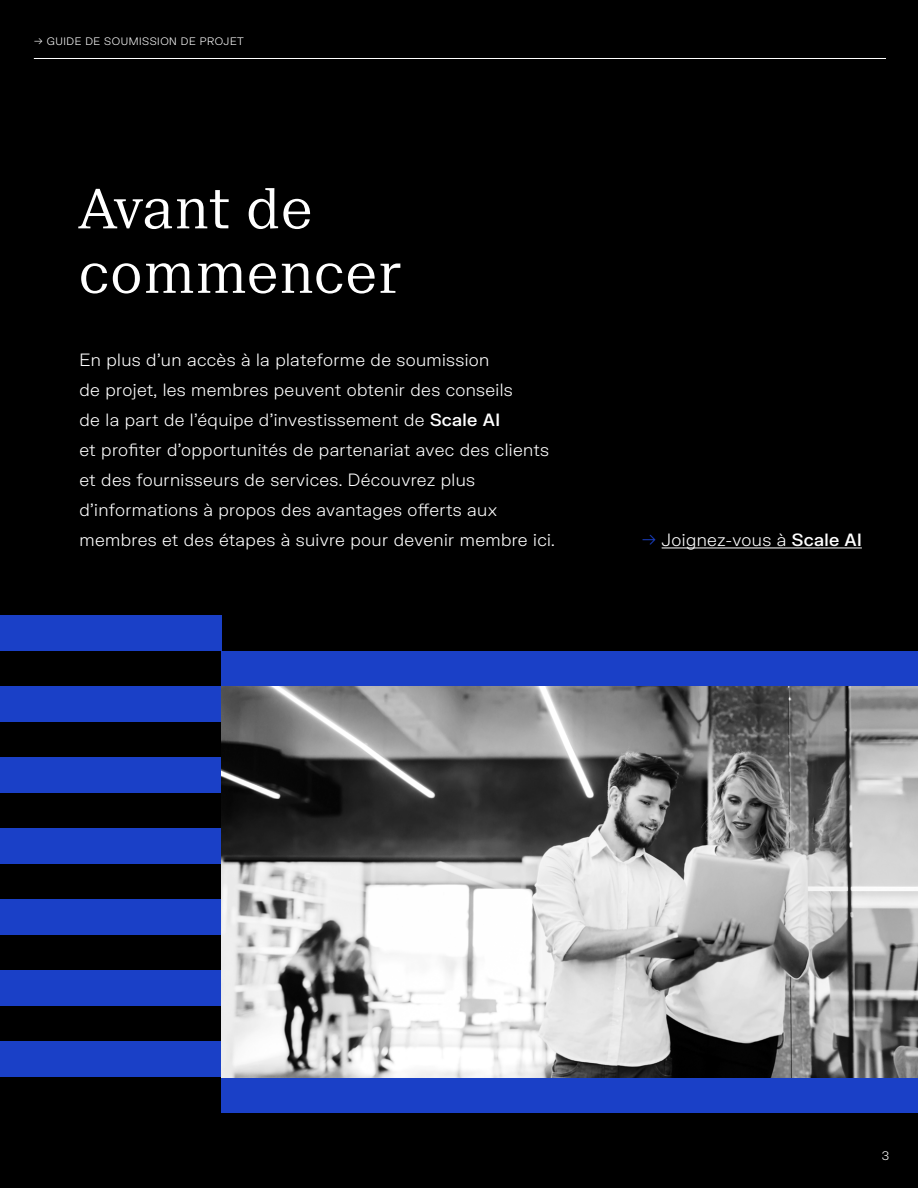
<style>
.page{position:relative;width:918px;height:1188px;background:#000}
.page>*{position:absolute;margin:0;border:0;box-sizing:border-box;transform-origin:0 0}
.t1{font:300 54px/64.5px "Suisse Neue";color:#fff}
.t2{font:300 17.25px/30px "FK Grotesk";letter-spacing:.02em;color:#fff}
.t3{font:300 12px "FK Grotesk";color:#fff}
.t4{font:300 10.5px "FK Grotesk";letter-spacing:.05em;color:#fff}
.s1{font-weight:500}
.s2{color:#1a40c7}
</style>
<div class="page">
<hr style="left:34px;top:58px;width:852px;height:1px;background:#fff">
<hr style="left:662px;top:548px;width:200px;height:1px;background:#fff">
<div style="left:0;top:616px;width:222px;height:35px;background:#1a40c7"></div>
<div style="left:222px;top:651px;width:696px;height:36px;background:#1a40c7"></div>
<div style="left:0;top:687px;width:222px;height:35px;background:#1a40c7"></div>
<div style="left:0;top:829px;width:222px;height:35px;background:#1a40c7"></div>
<div style="left:0;top:758px;width:222px;height:35px;background:#1a40c7"></div>
<div style="left:0;top:900px;width:222px;height:35px;background:#1a40c7"></div>
<div style="left:222px;top:1077px;width:696px;height:36px;background:#1a40c7"></div>
<div style="left:0;top:971px;width:222px;height:35px;background:#1a40c7"></div>
<div style="left:0;top:1042px;width:222px;height:35px;background:#1a40c7"></div>
<img style="left:222px;top:686px;width:696px;height:392px">
<p class="t4" style="left:34px;top:34px;width:212px">→ GUIDE DE SOUMISSION DE PROJET</p>
<h1 class="t1" style="left:78px;top:177px;width:324px">Avant de commencer</h1>
<p class="t2" style="left:80px;top:344px;width:477px">En plus d’un accès à la plateforme de soumission<br>de projet, les membres peuvent obtenir des conseils<br>de la part de l’équipe d’investissement de <span class="s1">Scale AI<br></span>et profiter d’opportunités de partenariat avec des clients et des fournisseurs de services. Découvrez plus d’informations à propos des avantages offerts aux membres et des étapes à suivre pour devenir membre ici.</p>
<p class="t2" style="left:641px;top:524px;width:222px"><span class="s2">→</span> Joignez-vous à <span class="s1">Scale AI</span></p>
<p class="t3" style="left:882px;top:1147px;width:9px">3</p>
</div>
